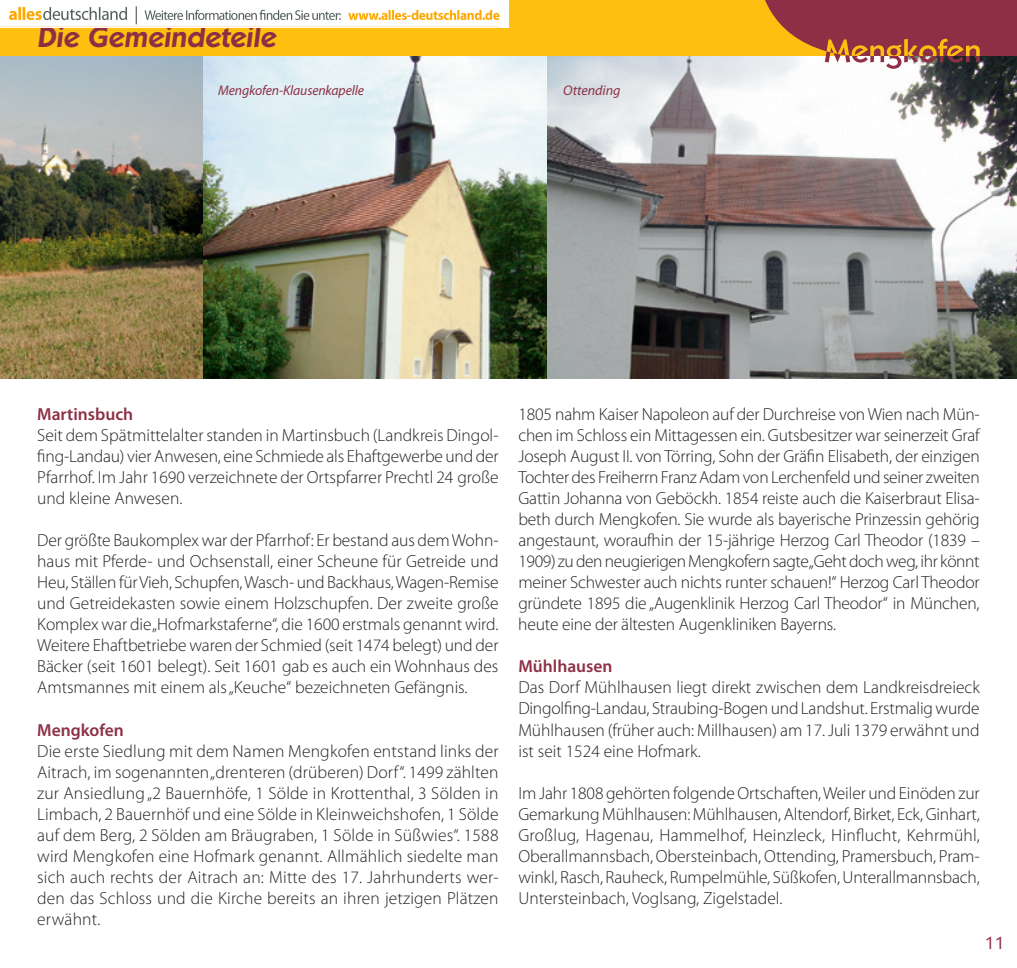
<style>
.page{position:relative;width:1017px;height:968px;background:#fff}
.page>*{position:absolute;margin:0;border:0;box-sizing:border-box;transform-origin:0 0}
.t1{font:italic 600 28px "Koblenz";color:#8d2f45}
.t2{font:300 17.5px/21px "Myriad Pro";color:#231f20;text-align:justify}
.t3{font:600 17.5px "Myriad Pro";color:#8d2f45}
.t4{font:16.62px "Koblenz";color:#8d2f45}
.t5{font:italic 14px "Myriad Pro";letter-spacing:-.01em;color:#8d2f45}
</style>
<div class="page">
<img style="left:0;top:56px;width:203px;height:322px">
<img style="left:203px;top:56px;width:814px;height:322px">
<div style="left:0;top:0;width:1017px;height:56px;background:#fdc011"></div>
<svg style="left:760px;top:0;width:257px;height:69px"></svg>
<img style="left:0;top:0;width:508px;height:27px">
<h1 class="t1" style="left:37px;top:20px;width:240px">Die Gemeindeteile</h1>
<p class="t5" style="left:218px;top:81px;width:147px">Mengkofen-Klausenkapelle</p>
<p class="t5" style="left:563px;top:81px;width:59px">Ottending</p>
<p class="t3" style="left:37px;top:403px;width:98px">Martinsbuch</p>
<p class="t2" style="left:37px;top:425px;width:463px">Seit dem Spätmittelalter standen in Martinsbuch (Landkreis Dingol&shy;fing-Landau) vierAnwesen, eine Schmiede als Ehaftgewerbe und der Pfarrhof. Im Jahr 1690 verzeichnete der Ortspfarrer Prechtl 24 große und kleine Anwesen.</p>
<p class="t2" style="left:37px;top:530px;width:463px">Der größte Baukomplex war der Pfarrhof: Er bestand aus demWohn&shy;haus mit Pferde- und Ochsenstall, einer Scheune für Getreide und Heu, Ställen fürVieh, Schupfen,Wasch- und Backhaus,Wagen-Remise und Getreidekasten sowie einem Holzschupfen. Der zweite große Komplex war die„Hofmarkstaferne“, die 1600 erstmals genannt wird.<br>Weitere Ehaftbetriebe waren der Schmied (seit 1474 belegt) und der Bäcker (seit 1601 belegt). Seit 1601 gab es auch ein Wohnhaus des Amtsmannes mit einem als„Keuche“ bezeichneten Gefängnis.</p>
<p class="t3" style="left:37px;top:718px;width:88px">Mengkofen</p>
<p class="t2" style="left:37px;top:740px;width:463px">Die erste Siedlung mit dem Namen Mengkofen entstand links der Aitrach, im sogenannten„drenteren (drüberen) Dorf“. 1499 zählten zur Ansiedlung„2 Bauernhöfe, 1 Sölde in Krottenthal, 3 Sölden in Limbach, 2 Bauernhöf und eine Sölde in Kleinweichshofen, 1 Sölde auf dem Berg, 2 Sölden am Bräugraben, 1 Sölde in Süßwies“. 1588 wird Mengkofen eine Hofmark genannt. Allmählich siedelte man sich auch rechts der Aitrach an: Mitte des 17. Jahrhunderts wer&shy;den das Schloss und die Kirche bereits an ihren jetzigen Plätzen erwähnt.</p>
<p class="t2" style="left:518px;top:404px;width:463px">1805 nahm Kaiser Napoleon auf der Durchreise von Wien nach Mün&shy;chen im Schloss ein Mittagessen ein. Gutsbesitzer war seinerzeit Graf Joseph August II. von Törring, Sohn der Gräfin Elisabeth, der einzigen Tochter des Freiherrn FranzAdam von Lerchenfeld undseiner zweiten Gattin Johanna von Geböckh. 1854 reiste auch die Kaiserbraut Elisa&shy;beth durch Mengkofen. Sie wurde als bayerische Prinzessin gehörig angestaunt, woraufhin der 15-jährige Herzog Carl Theodor (1839 – 1909) zudenneugierigenMengkofernsagte„Gehtdochweg, ihr könnt meiner Schwester auch nichts runter schauen!“ Herzog Carl Theodor gründete 1895 die „Augenklinik Herzog Carl Theodor“ in München, heute eine der ältesten Augenkliniken Bayerns.</p>
<p class="t3" style="left:518px;top:655px;width:96px">Mühlhausen</p>
<p class="t2" style="left:518px;top:677px;width:463px">Das Dorf Mühlhausen liegt direkt zwischen dem Landkreisdreieck Dingolfing-Landau, Straubing-Bogen und Landshut. Erstmaligwurde Mühlhausen (früher auch: Millhausen) am 17. Juli 1379 erwähnt und ist seit 1524 eine Hofmark.</p>
<p class="t2" style="left:518px;top:782px;width:463px">Im Jahr 1808 gehörten folgendeOrtschaften,Weiler und Einöden zur Gemarkung Mühlhausen: Mühlhausen, Altendorf, Birket, Eck, Ginhart, Großlug, Hagenau, Hammelhof, Heinzleck, Hinflucht, Kehrmühl, Oberallmannsbach, Obersteinbach, Ottending, Pramersbuch, Pram&shy;winkl, Rasch, Rauheck, Rumpelmühle, Süßkofen, Unterallmannsbach, Untersteinbach, Voglsang, Zigelstadel.</p>
<p class="t4" style="left:985px;top:932px;width:9px">11</p>
</div>
